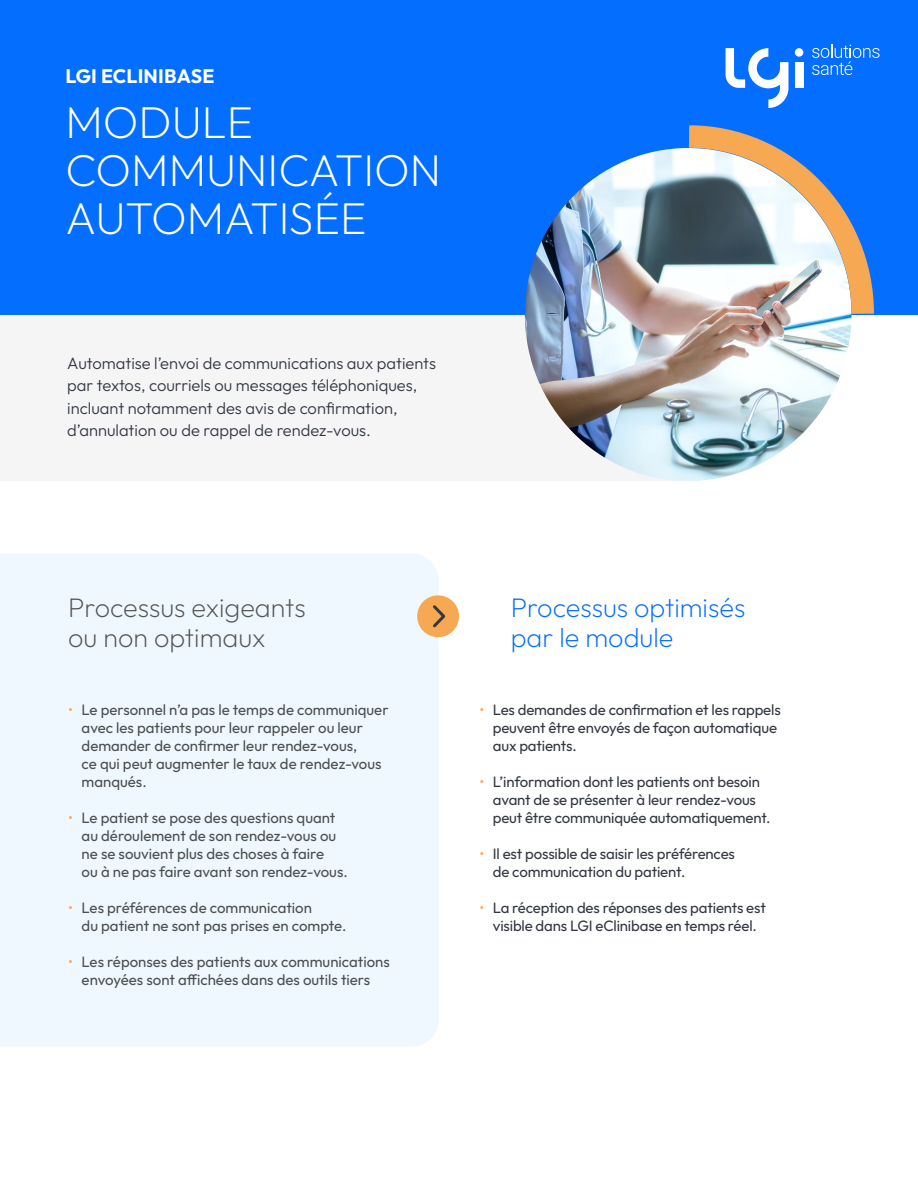
<style>
.page{position:relative;width:918px;height:1188px;background:#fff}
.page>*{position:absolute;margin:0;border:0;box-sizing:border-box;transform-origin:0 0}
.t1{font:200 45px/48px "Outfit";color:#fff}
.t2{font:200 27px/30px "Outfit";color:#555}
.t3{font:200 27px/30px "Outfit";color:#036eff}
.t4{font:700 19.5px "Outfit";letter-spacing:.01em;color:#fff}
.t5{font:300 16.5px/22.5px "Outfit";color:#333842}
.t6{font:15px/18px "Outfit";color:#4c4f50}
.t7{font:15px/18px "Outfit";letter-spacing:-.01em;color:#333842}
.s1{color:#ffa852}
</style>
<div class="page">
<div style="left:0;top:554px;width:439px;height:492px;background:#eff8ff"></div>
<div style="left:0;top:291px;width:700px;height:190px;background:#f5f5f6"></div>
<div style="left:0;top:0;width:918px;height:315px;background:#036eff"></div>
<div style="left:417px;top:595px;width:42px;height:42px;background:#f6a852;border-radius:50%"></div>
<svg style="left:433px;top:605px;width:13px;height:23px"></svg>
<img style="left:525px;top:149px;width:325px;height:332px">
<svg style="left:667px;top:125px;width:207px;height:211px"></svg>
<svg style="left:726px;top:48px;width:62px;height:60px"></svg>
<div style="left:795px;top:62px;width:8px;height:26px;background:#fff"></div>
<svg style="left:794px;top:48px;width:10px;height:9px"></svg>
<svg style="left:812px;top:44px;width:68px;height:31px"></svg>
<p class="t4" style="left:65px;top:63px;width:151px">LGI ECLINIBASE</p>
<p class="t1" style="left:65px;top:99px;width:190px">MODULE</p>
<p class="t1" style="left:65px;top:147px;width:377px">COMMUNICATION<br>AUTOMATISÉE</p>
<p class="t5" style="left:67px;top:352px;width:370px">Automatise l’envoi de communications aux patients par textos, courriels ou messages téléphoniques, incluant notamment des avis de confirmation, d’annulation ou de rappel de rendez-vous.</p>
<p class="t2" style="left:68px;top:593px;width:239px">Processus exigeants ou non optimaux</p>
<p class="t3" style="left:511px;top:593px;width:236px">Processus optimisés par le module</p>
<p class="t6" style="left:82px;top:701px;width:308px;text-indent:-14px"><span class="s1">•</span> Le personnel n’a pas le temps de communiquer avec les patients pour leur rappeler ou leur demander de confirmer leur rendez-vous,<br>ce qui peut augmenter le taux de rendez-vous manqués.</p>
<p class="t6" style="left:82px;top:809px;width:268px;text-indent:-14px"><span class="s1">•</span> Le patient se pose des questions quant au déroulement de son rendez-vous ou ne se souvient plus des choses à faire<br>ou à ne pas faire avant son rendez-vous.</p>
<p class="t6" style="left:82px;top:899px;width:266px;text-indent:-14px"><span class="s1">•</span> Les préférences de communication<br>du patient ne sont pas prises en compte.</p>
<p class="t6" style="left:68px;top:953px;width:323px;text-align:center"><span class="s1">•</span> Les réponses des patients aux communications envoyées sont affichées dans des outils tiers</p>
<p class="t7" style="left:493px;top:701px;width:289px;text-indent:-14px"><span class="s1">•</span> Les demandes de confirmation et les rappels peuvent être envoyés de façon automatique aux patients.</p>
<p class="t7" style="left:493px;top:773px;width:279px;text-indent:-14px"><span class="s1">•</span> L’information dont les patients ont besoin avant de se présenter à leur rendez-vous peut être communiquée automatiquement.</p>
<p class="t7" style="left:493px;top:845px;width:244px;text-indent:-14px"><span class="s1">•</span> Il est possible de saisir les préférences de communication du patient.</p>
<p class="t7" style="left:479px;top:899px;width:288px;text-align:center"><span class="s1">•</span> La réception des réponses des patients est visible dans LGI eClinibase en temps réel.</p>
</div>
